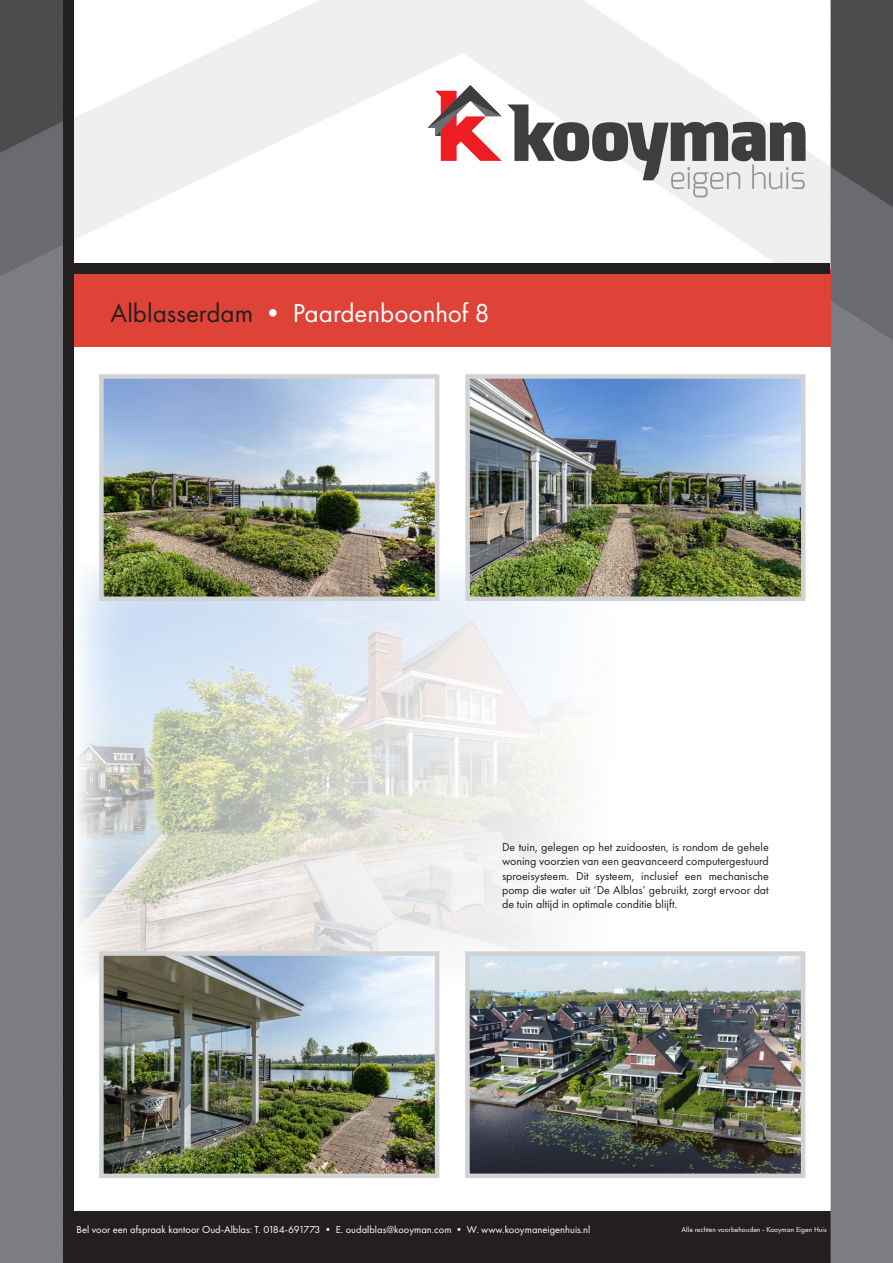
<style>
.page{position:relative;width:893px;height:1263px;background:#fff}
.page>*{position:absolute;margin:0;border:0;box-sizing:border-box;transform-origin:0 0}
.t1{font:27px "Futura PT";color:#fff}
.t2{font:12px/14.2px "Futura PT";color:#231f20;text-align:justify}
.t3{font:10.5px "Futura PT";color:#fff}
.t4{font:7.5px "Futura PT";color:#fff}
.s1{color:#231f20}
</style>
<div class="page">
<img style="left:0;top:0;width:893px;height:1263px">
<div style="left:70px;top:269px;width:761px;height:78px;background:#df4338"></div>
<div style="left:70px;top:264px;width:760px;height:10px;background:#231f20"></div>
<div style="left:63px;top:0;width:10px;height:1263px;background:#231f20"></div>
<img style="left:75px;top:563px;width:753px;height:423px">
<img style="left:104px;top:379px;width:330px;height:217px">
<div style="left:99px;top:374px;width:340px;height:227px;border:4px solid #d1d2d4"></div>
<img style="left:470px;top:379px;width:330px;height:217px">
<div style="left:465px;top:374px;width:340px;height:227px;border:4px solid #d1d2d4"></div>
<img style="left:470px;top:956px;width:330px;height:217px">
<div style="left:465px;top:951px;width:340px;height:227px;border:4px solid #d1d2d4"></div>
<img style="left:104px;top:956px;width:330px;height:217px">
<div style="left:99px;top:951px;width:340px;height:227px;border:4px solid #d1d2d4"></div>
<svg style="left:427px;top:85px;width:378px;height:112px"></svg>
<h1 class="t1" style="left:111px;top:297px;width:381px"><span class="s1">Alblasserdam</span> • Paardenboonhof 8</h1>
<p class="t2" style="left:502px;top:840px;width:268px">De tuin, gelegen op het zuidoosten, is rondom de gehele woning voorzien van een geavanceerd computergestuurd sproeisysteem. Dit systeem, inclusief een mechanische pomp die water uit ‘De Alblas’ gebruikt, zorgt ervoor dat de tuin altijd in optimale conditie blijft.</p>
<p class="t3" style="left:77px;top:1223px;width:515px">Bel voor een afspraak kantoor Oud-Alblas: T. 0184-691773 • E. oudalblas@kooyman.com • W. www.kooymaneigenhuis.nl</p>
<p class="t4" style="left:682px;top:1225px;width:146px">Alle rechten voorbehouden - Kooyman Eigen Huis</p>
</div>
